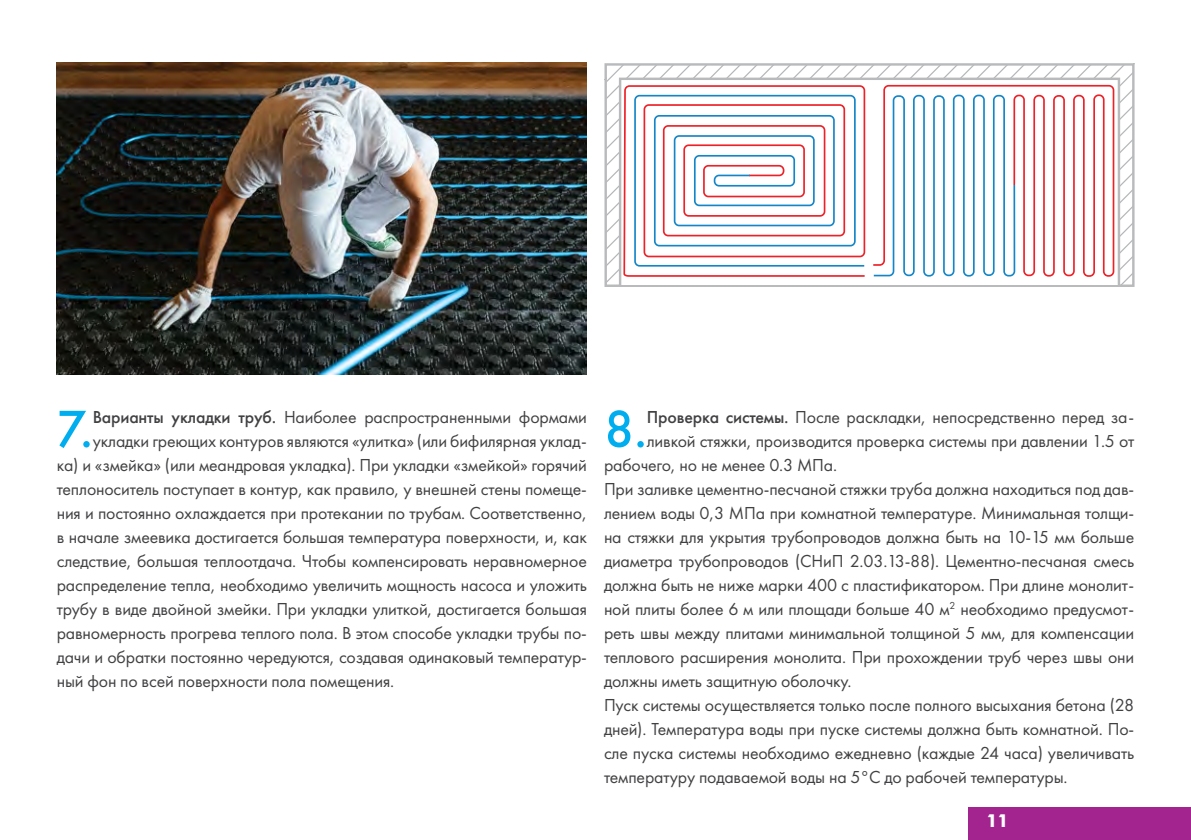
<style>
.page{position:relative;width:1191px;height:840px;background:#fff}
.page>*{position:absolute;margin:0;border:0;box-sizing:border-box;transform-origin:0 0}
.t1{font:500 54px "Futura New";color:#00aeef}
.t2{font:18px "Futura New";letter-spacing:-.01em;color:#414042}
.t3{font:700 18px "Futura BT";color:#fff}
.s1{font-weight:500}
</style>
<div class="page">
<div style="left:969px;top:806px;width:222px;height:33px;background:#a3238f"></div>
<svg style="left:605px;top:64px;width:528px;height:222px"></svg>
<hr style="left:605px;top:285px;width:525px;height:2px;background:#b8babc">
<img style="left:57px;top:62px;width:530px;height:312px">
<h1 class="t1" style="left:57px;top:396px;width:38px">7.</h1>
<p class="t2" style="left:93px;top:406px;width:496px"><span class="s1">Варианты укладки труб.</span> Наиболее распространенными формами</p>
<p class="t2" style="left:93px;top:430px;width:496px">укладки греющих контуров являются «улитка» (или бифилярная уклад-</p>
<p class="t2" style="left:57px;top:454px;width:532px">ка) и «змейка» (или меандровая укладка). При укладки «змейкой» горячий</p>
<p class="t2" style="left:57px;top:478px;width:532px">теплоноситель поступает в контур, как правило, у внешней стены помеще-</p>
<p class="t2" style="left:57px;top:502px;width:532px">ния и постоянно охлаждается при протекании по трубам. Соответственно,</p>
<p class="t2" style="left:57px;top:526px;width:532px">в начале змеевика достигается большая температура поверхности, и, как</p>
<p class="t2" style="left:57px;top:550px;width:532px">следствие, большая теплоотдача. Чтобы компенсировать неравномерное</p>
<p class="t2" style="left:57px;top:574px;width:532px">распределение тепла, необходимо увеличить мощность насоса и уложить</p>
<p class="t2" style="left:57px;top:598px;width:532px">трубу в виде двойной змейки. При укладки улиткой, достигается большая</p>
<p class="t2" style="left:57px;top:622px;width:532px">равномерность прогрева теплого пола. В этом способе укладки трубы по-</p>
<p class="t2" style="left:57px;top:646px;width:532px">дачи и обратки постоянно чередуются, создавая одинаковый температур-</p>
<p class="t2" style="left:57px;top:670px;width:339px">ный фон по всей поверхности пола помещения.</p>
<h1 class="t1" style="left:604px;top:396px;width:45px">8.</h1>
<p class="t2" style="left:647px;top:406px;width:489px"><span class="s1">Проверка системы.</span> После раскладки, непосредственно перед за-</p>
<p class="t2" style="left:647px;top:430px;width:489px">ливкой стяжки, производится проверка системы при давлении 1.5 от</p>
<p class="t2" style="left:604px;top:454px;width:235px">рабочего, но не менее 0.3 МПа.</p>
<p class="t2" style="left:604px;top:478px;width:532px">При заливке цементно-песчаной стяжки труба должна находиться под дав-</p>
<p class="t2" style="left:604px;top:502px;width:532px">лением воды 0,3 МПа при комнатной температуре. Минимальная толщи-</p>
<p class="t2" style="left:604px;top:526px;width:532px">на стяжки для укрытия трубопроводов должна быть на 10-15 мм больше</p>
<p class="t2" style="left:604px;top:550px;width:532px">диаметра трубопроводов (СНиП 2.03.13-88). Цементно-песчаная смесь</p>
<p class="t2" style="left:604px;top:574px;width:532px">должна быть не ниже марки 400 с пластификатором. При длине монолит-</p>
<p class="t2" style="left:604px;top:598px;width:532px">ной плиты более 6 м или площади больше 40 м<sup>2</sup> необходимо предусмот-</p>
<p class="t2" style="left:604px;top:622px;width:532px">реть швы между плитами минимальной толщиной 5 мм, для компенсации</p>
<p class="t2" style="left:604px;top:646px;width:532px">теплового расширения монолита. При прохождении труб через швы они</p>
<p class="t2" style="left:604px;top:670px;width:249px">должны иметь защитную оболочку.</p>
<p class="t2" style="left:604px;top:694px;width:532px">Пуск системы осуществляется только после полного высыхания бетона (28</p>
<p class="t2" style="left:604px;top:718px;width:532px">дней). Температура воды при пуске системы должна быть комнатной. По-</p>
<p class="t2" style="left:604px;top:742px;width:532px">сле пуска системы необходимо ежедневно (каждые 24 часа) увеличивать</p>
<p class="t2" style="left:604px;top:766px;width:465px">температуру подаваемой воды на 5°С до рабочей температуры.</p>
<p class="t3" style="left:986px;top:809px;width:24px">11</p>
</div>
